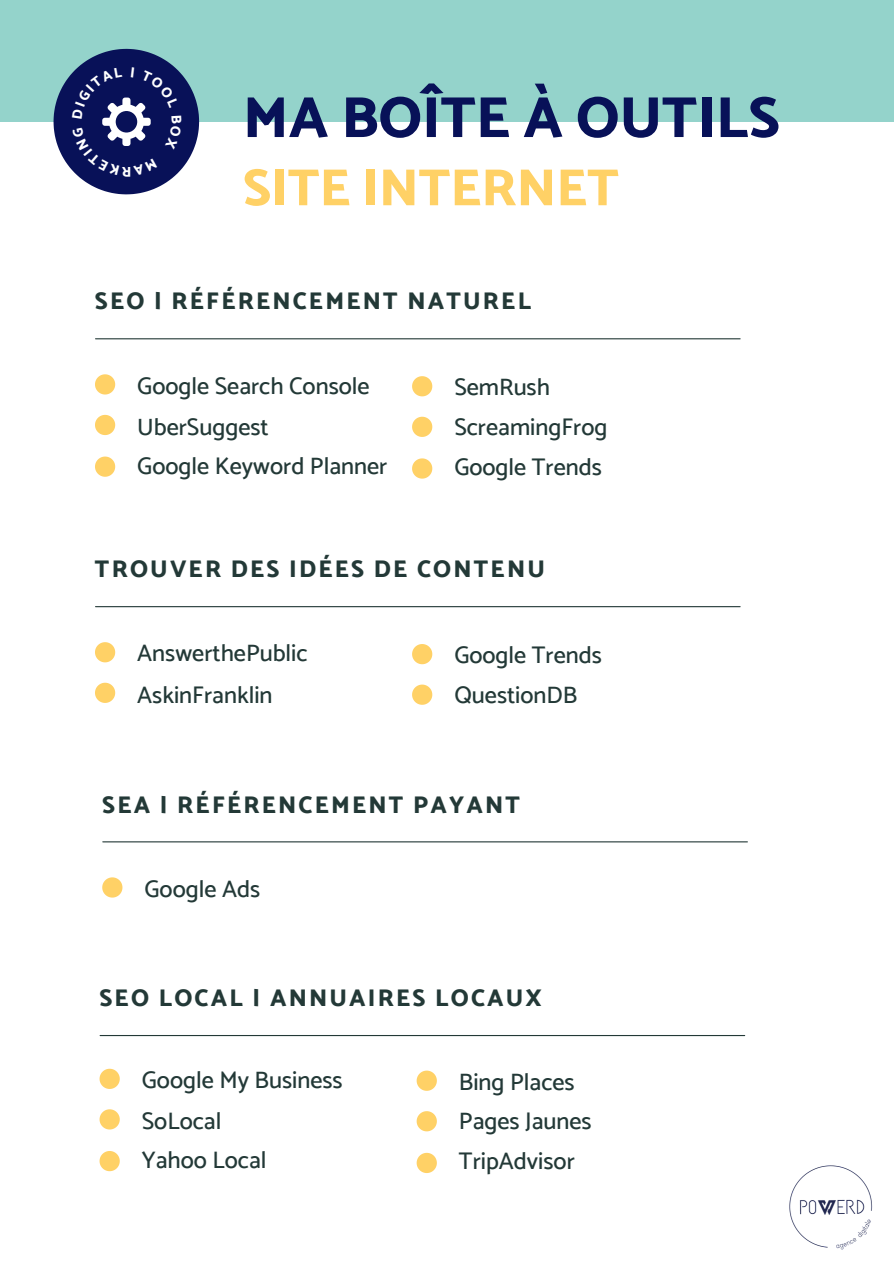
<style>
.page{position:relative;width:894px;height:1264px;background:#fff}
.page>*{position:absolute;margin:0;border:0;box-sizing:border-box;transform-origin:0 0}
.t1{font:800 58.2px "Catamaran";color:#081158}
.t2{font:800 52.35px "Catamaran";color:#ffd166}
.t3{font:500 24px "Catamaran";color:#233937}
.t4{font:800 24px "Catamaran";letter-spacing:.09em;color:#233937}
.t5{font:800 14.1px "Catamaran";color:#fff}
</style>
<div class="page">
<div style="left:0;top:0;width:893px;height:122px;background:#94d3cb"></div>
<svg style="left:95px;top:456px;width:20px;height:21px"></svg>
<svg style="left:95px;top:415px;width:20px;height:20px"></svg>
<svg style="left:95px;top:374px;width:20px;height:20px"></svg>
<svg style="left:412px;top:458px;width:20px;height:20px"></svg>
<svg style="left:412px;top:417px;width:20px;height:20px"></svg>
<svg style="left:412px;top:376px;width:20px;height:20px"></svg>
<hr style="left:95px;top:338px;width:645px;height:1px;background:#233937">
<svg style="left:102px;top:877px;width:20px;height:20px"></svg>
<hr style="left:103px;top:841px;width:644px;height:1px;background:#233937">
<hr style="left:100px;top:1034px;width:644px;height:2px;background:#233937">
<svg style="left:99px;top:1151px;width:21px;height:20px"></svg>
<svg style="left:99px;top:1109px;width:21px;height:20px"></svg>
<svg style="left:99px;top:1068px;width:21px;height:20px"></svg>
<svg style="left:416px;top:1152px;width:21px;height:20px"></svg>
<svg style="left:416px;top:1111px;width:21px;height:20px"></svg>
<svg style="left:416px;top:1070px;width:21px;height:20px"></svg>
<svg style="left:95px;top:682px;width:20px;height:21px"></svg>
<svg style="left:95px;top:642px;width:20px;height:20px"></svg>
<svg style="left:412px;top:684px;width:20px;height:20px"></svg>
<svg style="left:412px;top:644px;width:20px;height:20px"></svg>
<hr style="left:95px;top:606px;width:645px;height:1px;background:#233937">
<img style="left:789px;top:1165px;width:84px;height:85px">
<svg style="left:53px;top:48px;width:147px;height:147px"></svg>
<p class="t5" style="left:131px;top:180px;width:11px;rotate:-180deg">R</p>
<p class="t1" style="left:243px;top:83px;width:538px">MA BOÎTE À OUTILS</p>
<p class="t2" style="left:243px;top:156px;width:377px">SITE INTERNET</p>
<p class="t4" style="left:95px;top:287px;width:437px">SEO | RÉFÉRENCEMENT NATUREL</p>
<p class="t3" style="left:137px;top:371px;width:234px">Google Search Console</p>
<p class="t3" style="left:454px;top:373px;width:97px">SemRush</p>
<p class="t3" style="left:454px;top:413px;width:154px">ScreamingFrog</p>
<p class="t3" style="left:454px;top:452px;width:149px">Google Trends</p>
<p class="t3" style="left:137px;top:412px;width:133px">UberSuggest</p>
<p class="t3" style="left:137px;top:451px;width:251px">Google Keyword Planner</p>
<p class="t4" style="left:95px;top:555px;width:451px">TROUVER DES IDÉES DE CONTENU</p>
<p class="t3" style="left:137px;top:639px;width:172px">AnswerthePublic</p>
<p class="t3" style="left:454px;top:641px;width:149px">Google Trends</p>
<p class="t3" style="left:137px;top:680px;width:137px">AskinFranklin</p>
<p class="t3" style="left:454px;top:680px;width:124px">QuestionDB</p>
<p class="t4" style="left:102px;top:790px;width:419px">SEA | RÉFÉRENCEMENT PAYANT</p>
<p class="t3" style="left:144px;top:874px;width:117px">Google Ads</p>
<p class="t4" style="left:99px;top:983px;width:443px">SEO LOCAL | ANNUAIRES LOCAUX</p>
<p class="t3" style="left:142px;top:1065px;width:202px">Google My Business</p>
<p class="t3" style="left:459px;top:1067px;width:117px">Bing Places</p>
<p class="t3" style="left:459px;top:1107px;width:134px">Pages Jaunes</p>
<p class="t3" style="left:459px;top:1146px;width:117px">TripAdvisor</p>
<p class="t3" style="left:142px;top:1106px;width:81px">SoLocal</p>
<p class="t3" style="left:142px;top:1146px;width:126px">Yahoo Local</p>
</div>
